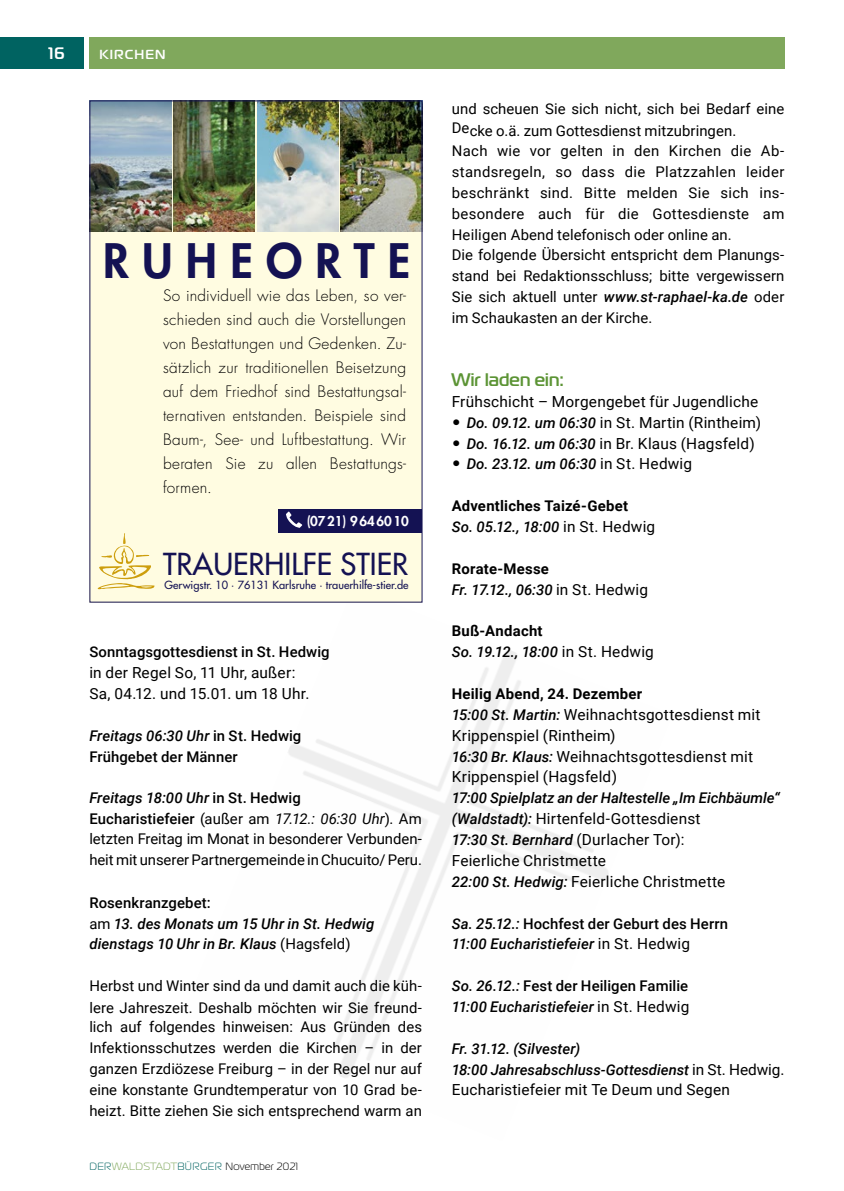
<style>
.page{position:relative;width:844px;height:1191px;background:#fff}
.page>*{position:absolute;margin:0;border:0;box-sizing:border-box;transform-origin:0 0}
.t1{font:800 46.2px "Futura Std";letter-spacing:.285em;color:#141253}
.t2{font:500 29.57px "Futura Std";color:#141253}
.t3{font:700 18.2px "Magistral";letter-spacing:.01em;color:#5c9435}
.t4{font:700 16.62px "Magistral";color:#fff}
.t5{font:300 15.4px/24px "Futura Std";letter-spacing:.015em;color:#000;text-align:justify}
.t6{font:15.22px/20.8px "Roboto";letter-spacing:.015em;color:#000}
.t7{font:14.7px/20.8px "Roboto";letter-spacing:.005em;color:#000}
.t8{font:italic 500 14.7px/20.8px "Roboto";color:#000}
.t9{font:500 14.7px/20.8px "Roboto";letter-spacing:.005em;color:#000}
.t10{font:700 14.7px/20.8px "Roboto";letter-spacing:.015em;color:#000}
.t11{font:800 13.3px "Futura Std";color:#fff}
.t12{font:700 13.12px "Magistral";letter-spacing:.085em;color:#fff}
.t13{font:500 11.03px "Futura Std";color:#141253}
.t14{font:10.5px "Magistral";letter-spacing:.035em;color:#000}
.s1{font-style:italic}
.s2{font-weight:500;font-style:italic}
.s3{font-weight:500}
.s4{font-style:normal}
.s5{font-weight:400;font-style:normal}
.s6{color:#006361}
.s7{color:#80a85c}
.s8{font-family:"Futura"}
.s9{font-weight:500;font-style:italic;font-size:14.7px}
.s10{font-family:"Futura";font-weight:400;font-style:normal;font-size:15.22px}
.s11{font-weight:400;font-style:normal;font-size:15.22px}
.s12{font-weight:400;font-size:15.22px}
.s13{font-weight:700;font-style:normal}
</style>
<div class="page">
<div style="left:0;top:37px;width:84px;height:32px;background:#006361"></div>
<div style="left:89px;top:37px;width:695px;height:32px;background:#80a85c"></div>
<img style="left:183px;top:587px;width:426px;height:491px">
<div style="left:90px;top:100px;width:332px;height:502px;background:#fffce1"></div>
<svg style="left:98px;top:533px;width:56px;height:56px"></svg>
<div style="left:278px;top:509px;width:144px;height:23px;background:#141253"></div>
<svg style="left:286px;top:511px;width:16px;height:17px"></svg>
<img style="left:92px;top:102px;width:79px;height:130px">
<img style="left:173px;top:102px;width:82px;height:130px">
<img style="left:257px;top:102px;width:81px;height:130px">
<img style="left:341px;top:102px;width:79px;height:129px">
<p class="t4" style="left:49px;top:43px;width:18px">16</p>
<p class="t12" style="left:99px;top:46px;width:68px">KIRCHEN</p>
<h1 class="t1" style="left:103px;top:231px;width:309px">RUHEORTE</h1>
<p class="t5" style="left:163px;top:284px;width:244px">So individuell wie das Leben, so ver&shy;schieden sind auch die Vorstellungen von Bestattungen und Gedenken. Zu&shy;sätzlich zur traditionellen Beisetzung auf dem Friedhof sind Bestattungsal&shy;ternativen entstanden. Beispiele sind Baum-, See- und Luftbestattung. Wir beraten Sie zu allen Bestattungs&shy;formen.</p>
<p class="t11" style="left:306px;top:513px;width:104px">(0721) 9646010</p>
<h2 class="t2" style="left:163px;top:546px;width:246px">TRAUERHILFE STIER</h2>
<p class="t13" style="left:164px;top:578px;width:245px">Gerwigstr. 10 · 76131 Karlsruhe · trauerhilfe-stier.de</p>
<p class="t9" style="left:89px;top:641px;width:242px">Sonntagsgottesdienst in St. Hedwig</p>
<p class="t6" style="left:89px;top:661px;width:221px">in der Regel So, 11 Uhr, außer:<br>Sa, 04.12. und 15.01. um 18 Uhr.</p>
<p class="t9" style="left:89px;top:724px;width:213px"><span class="s1">Freitags 06:30 Uhr</span> in St. Hedwig<br>Frühgebet der Männer</p>
<p class="t7" style="left:89px;top:787px;width:334px"><span class="s2">Freitags 18:00 Uhr</span> <span class="s3">in St. Hedwig<br>Eucharistiefeier</span> (außer am <span class="s1">17.12.: 06:30 Uhr</span>). Am letzten Freitag im Monat in besonderer Verbunden&shy;heit mit unserer Partnergemeinde in Chucuito/ Peru.</p>
<p class="t8" style="left:89px;top:891px;width:286px"><span class="s4">Rosenkranzgebet:<br></span><span class="s5">am</span> 13. des Monats um 15 Uhr in St. Hedwig dienstags 10 Uhr in Br. Klaus <span class="s5">(Hagsfeld)</span></p>
<p class="t7" style="left:89px;top:974px;width:334px;line-height:21.3px">Herbst und Winter sind da und damit auch die küh&shy;lere Jahreszeit. Deshalb möchten wir Sie freund-</p>
<p class="t7" style="left:89px;top:1015px;width:334px;text-align:justify">lich auf folgendes hinweisen: Aus Gründen des Infektionsschutzes werden die Kirchen – in der ganzen Erzdiözese Freiburg – in der Regel nur auf eine konstante Grundtemperatur von 10 Grad be&shy;heizt. Bitte ziehen Sie sich entsprechend warm an</p>
<p class="t14" style="left:89px;top:1160px;width:210px"><span class="s6">DER</span><span class="s7">WALDSTADT</span><span class="s6">BÜRGER</span> November 2021</p>
<p class="t7" style="left:451px;top:98px;width:334px">und scheuen Sie sich nicht, sich bei Bedarf eine Decke o.ä. zum Gottesdienst mitzubringen.<br>Nach wie vor gelten in den Kirchen die Ab&shy;standsregeln, so dass die Platzzahlen leider beschränkt sind. Bitte melden Sie sich ins&shy;besondere auch für die Gottesdienste am Heiligen Abend telefonisch oder online an.<br>Die folgende Übersicht entspricht dem Planungs&shy;stand bei Redaktionsschluss; bitte vergewissern Sie sich aktuell unter <span class="s2">www.st-raphael-ka.de</span> oder im Schaukasten an der Kirche.</p>
<p class="t3" style="left:451px;top:368px;width:113px">Wir laden ein:</p>
<p class="t6" style="left:451px;top:390px;width:308px">Frühschicht – Morgengebet für Jugendliche</p>
<p class="t6" style="left:451px;top:411px;width:311px"><span class="s8">•</span> <span class="s9">Do. 09.12. um 06:30</span> in St. Martin (Rintheim)</p>
<p class="t6" style="left:451px;top:432px;width:304px"><span class="s8">•</span> <span class="s9">Do. 16.12. um 06:30</span> in Br. Klaus (Hagsfeld)</p>
<p class="t8" style="left:451px;top:453px;width:242px"><span class="s10">•</span> Do. 23.12. um 06:30 <span class="s11">in St. Hedwig</span></p>
<p class="t10" style="left:451px;top:495px;width:205px">Adventliches Taizé-Gebet<br><span class="s2">So. 05.12., 18:00</span> <span class="s12">in St. Hedwig</span></p>
<p class="t8" style="left:451px;top:557px;width:198px"><span class="s13">Rorate-Messe<br></span>Fr. 17.12., 06:30 <span class="s11">in St. Hedwig</span></p>
<p class="t8" style="left:451px;top:620px;width:203px"><span class="s13">Buß-Andacht<br></span>So. 19.12., 18:00 <span class="s11">in St. Hedwig</span></p>
<p class="t10" style="left:451px;top:683px;width:192px">Heilig Abend, 24. Dezember</p>
<p class="t6" style="left:451px;top:703px;width:310px"><span class="s9">15:00 St. Martin:</span> Weihnachtsgottesdienst mit Krippenspiel (Rintheim)<br><span class="s9">16:30 Br. Klaus:</span> Weihnachtsgottesdienst mit Krippenspiel (Hagsfeld)</p>
<p class="t8" style="left:451px;top:787px;width:329px">17:00 Spielplatz an der Haltestelle „Im Eichbäumle“</p>
<p class="t6" style="left:451px;top:808px;width:250px"><span class="s9">(Waldstadt):</span> Hirtenfeld-Gottesdienst</p>
<p class="t8" style="left:451px;top:829px;width:234px">17:30 St. Bernhard <span class="s11">(Durlacher Tor):</span></p>
<p class="t6" style="left:451px;top:849px;width:275px">Feierliche Christmette<br><span class="s9">22:00 St. Hedwig:</span> Feierliche Christmette</p>
<p class="t8" style="left:451px;top:912px;width:278px">Sa. 25.12.: <span class="s4">Hochfest der Geburt des Herrn<br></span>11:00 Eucharistiefeier <span class="s11">in St. Hedwig</span></p>
<p class="t8" style="left:451px;top:975px;width:239px">So. 26.12.: <span class="s4">Fest der Heiligen Familie<br></span>11:00 Eucharistiefeier <span class="s11">in St. Hedwig</span></p>
<p class="t8" style="left:451px;top:1037px;width:334px">Fr. 31.12. (Silvester)<br>18:00 Jahresabschluss-Gottesdienst <span class="s11">in St. Hedwig.</span></p>
<p class="t6" style="left:451px;top:1079px;width:280px">Eucharistiefeier mit Te Deum und Segen</p>
</div>
